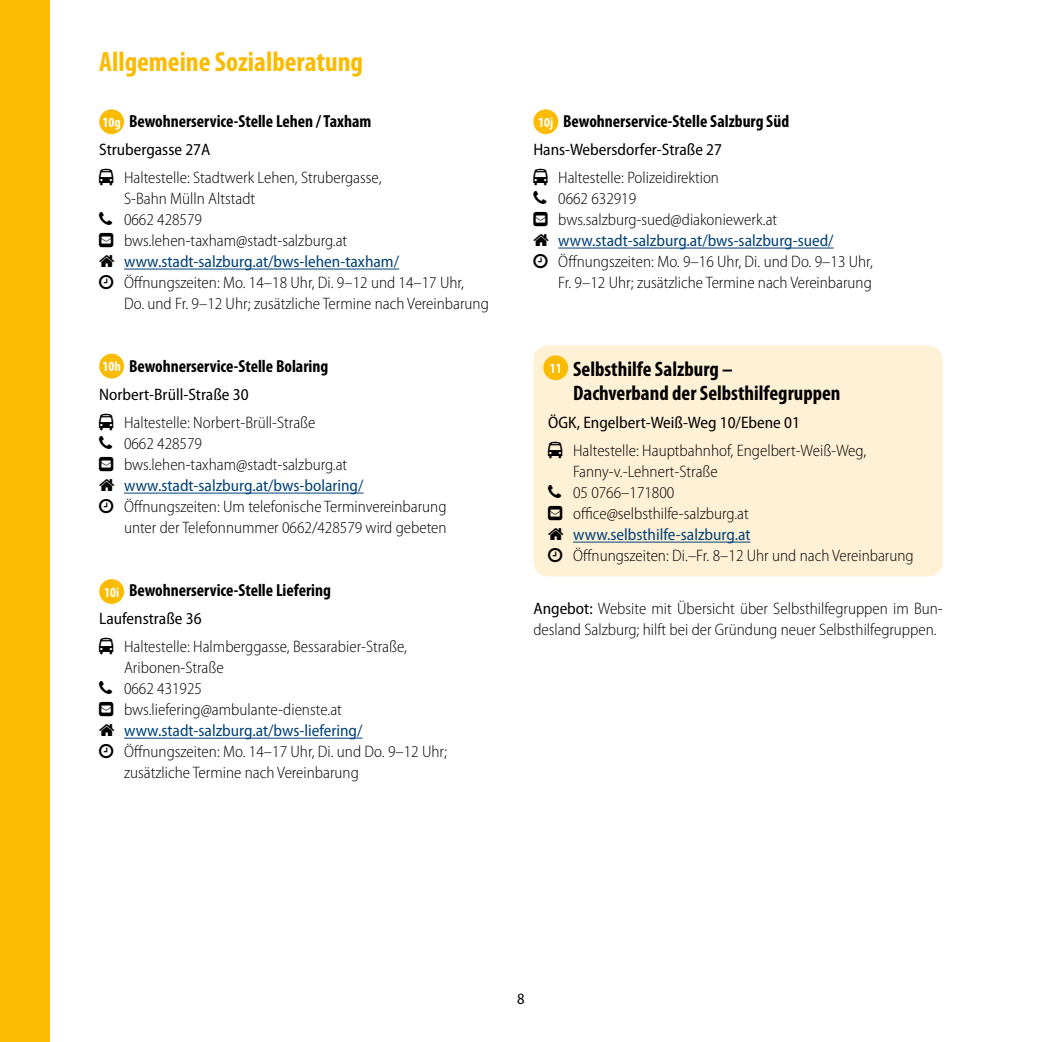
<style>
.page{position:relative;width:1042px;height:1042px;background:#fff}
.page>*{position:absolute;margin:0;border:0;box-sizing:border-box;transform-origin:0 0}
.t1{font:700 condensed 28px "Myriad Pro";color:#fabb00}
.t2{font:700 condensed 21px/24.5px "Myriad Pro";color:#000}
.t3{font:700 condensed 17.5px "Myriad Pro";color:#000}
.t4{font:300 semi-condensed 16.62px/21px "Myriad Pro";color:#000}
.t5{font:semi-condensed 16.62px "Myriad Pro";color:#004178}
.t6{font:semi-condensed 16.62px "Myriad Pro";color:#000}
.t7{font:semi-condensed 15.75px "Myriad Pro";color:#000}
.t8{font:700 condensed 14px "Myriad Pro";color:#fff}
.s1{font-weight:400}
</style>
<div class="page">
<div style="left:0;top:0;width:50px;height:1042px;background:#fabb00"></div>
<div style="left:533px;top:345px;width:410px;height:231px;background:#fff1d6;border-radius:15px"></div>
<div style="left:543px;top:355px;width:25px;height:25px;background:#fabb00;border-radius:50%"></div>
<hr style="left:124px;top:269px;width:275px;height:1px;background:#004178">
<hr style="left:124px;top:493px;width:239px;height:1px;background:#004178">
<hr style="left:124px;top:738px;width:238px;height:1px;background:#004178">
<hr style="left:558px;top:248px;width:275px;height:1px;background:#004178">
<hr style="left:573px;top:542px;width:177px;height:1px;background:#004178">
<div style="left:533px;top:109px;width:25px;height:25px;background:#fabb00;border-radius:50%"></div>
<div style="left:99px;top:109px;width:25px;height:25px;background:#fabb00;border-radius:50%"></div>
<div style="left:99px;top:354px;width:25px;height:24px;background:#fabb00;border-radius:50%"></div>
<div style="left:99px;top:579px;width:25px;height:25px;background:#fabb00;border-radius:50%"></div>
<h1 class="t1" style="left:99px;top:44px;width:265px">Allgemeine Sozialberatung</h1>
<p class="t3" style="left:129px;top:110px;width:244px">Bewohnerservice-Stelle Lehen / Taxham</p>
<p class="t6" style="left:99px;top:141px;width:113px">Strubergasse 27A</p>
<p class="t4" style="left:124px;top:168px;width:259px">Haltestelle: Stadtwerk Lehen, Strubergasse,<br>S-Bahn Mülln Altstadt<br>0662 428579 bws.lehen-taxham@stadt-salzburg.at</p>
<p class="t5" style="left:124px;top:253px;width:276px">www.stadt-salzburg.at/bws-lehen-taxham/</p>
<p class="t4" style="left:124px;top:273px;width:366px">Öffnungszeiten: Mo. 14–18 Uhr, Di. 9–12 und 14–17 Uhr,<br>Do. und Fr. 9–12 Uhr; zusätzliche Termine nach Vereinbarung</p>
<p class="t3" style="left:563px;top:110px;width:227px">Bewohnerservice-Stelle Salzburg Süd</p>
<p class="t6" style="left:533px;top:141px;width:190px">Hans-Webersdorfer-Straße 27</p>
<p class="t4" style="left:558px;top:168px;width:221px">Haltestelle: Polizeidirektion<br>0662 632919 bws.salzburg-sued@diakoniewerk.at</p>
<p class="t5" style="left:558px;top:232px;width:277px">www.stadt-salzburg.at/bws-salzburg-sued/</p>
<p class="t4" style="left:558px;top:252px;width:316px">Öffnungszeiten: Mo. 9–16 Uhr, Di. und Do. 9–13 Uhr,<br>Fr. 9–12 Uhr; zusätzliche Termine nach Vereinbarung</p>
<p class="t8" style="left:103px;top:113px;width:20px">10g</p>
<p class="t8" style="left:538px;top:113px;width:17px">10j</p>
<p class="t3" style="left:129px;top:355px;width:201px">Bewohnerservice-Stelle Bolaring</p>
<p class="t6" style="left:99px;top:386px;width:151px">Norbert-Brüll-Straße 30</p>
<p class="t4" style="left:124px;top:413px;width:225px">Haltestelle: Norbert-Brüll-Straße<br>0662 428579 bws.lehen-taxham@stadt-salzburg.at</p>
<p class="t5" style="left:124px;top:477px;width:241px">www.stadt-salzburg.at/bws-bolaring/</p>
<p class="t4" style="left:124px;top:497px;width:324px">Öffnungszeiten: Um telefonische Terminvereinbarung unter der Telefonnummer 0662/428579 wird gebeten</p>
<p class="t8" style="left:102px;top:358px;width:20px">10h</p>
<p class="t3" style="left:129px;top:579px;width:203px">Bewohnerservice-Stelle Liefering</p>
<p class="t6" style="left:99px;top:610px;width:104px">Laufenstraße 36</p>
<p class="t4" style="left:124px;top:637px;width:284px">Haltestelle: Halmberggasse, Bessarabier-Straße,<br>Aribonen-Straße<br>0662 431925 bws.liefering@ambulante-dienste.at</p>
<p class="t5" style="left:124px;top:722px;width:240px">www.stadt-salzburg.at/bws-liefering/</p>
<p class="t4" style="left:124px;top:742px;width:325px">Öffnungszeiten: Mo. 14–17 Uhr, Di. und Do. 9–12 Uhr; zusätzliche Termine nach Vereinbarung</p>
<p class="t8" style="left:104px;top:583px;width:17px">10i</p>
<p class="t2" style="left:573px;top:356px;width:269px">Selbsthilfe Salzburg –<br>Dachverband der Selbsthilfegruppen</p>
<p class="t6" style="left:548px;top:414px;width:253px">ÖGK, Engelbert-Weiß-Weg 10/Ebene 01</p>
<p class="t4" style="left:573px;top:441px;width:295px">Haltestelle: Hauptbahnhof, Engelbert-Weiß-Weg,<br>Fanny-v.-Lehnert-Straße<br>05 0766–171800<br>office@selbsthilfe-salzburg.at</p>
<p class="t5" style="left:573px;top:526px;width:179px">www.selbsthilfe-salzburg.at</p>
<p class="t4" style="left:573px;top:546px;width:342px">Öffnungszeiten: Di.–Fr. 8–12 Uhr und nach Vereinbarung</p>
<p class="t4" style="left:533px;top:598px;width:411px"><span class="s1">Angebot:</span> Website mit Übersicht über Selbsthilfegruppen im Bun&shy;desland Salzburg; hilft bei der Gründung neuer Selbsthilfegruppen.</p>
<p class="t8" style="left:550px;top:360px;width:13px">11</p>
<p class="t7" style="left:517px;top:990px;width:9px">8</p>
</div>
